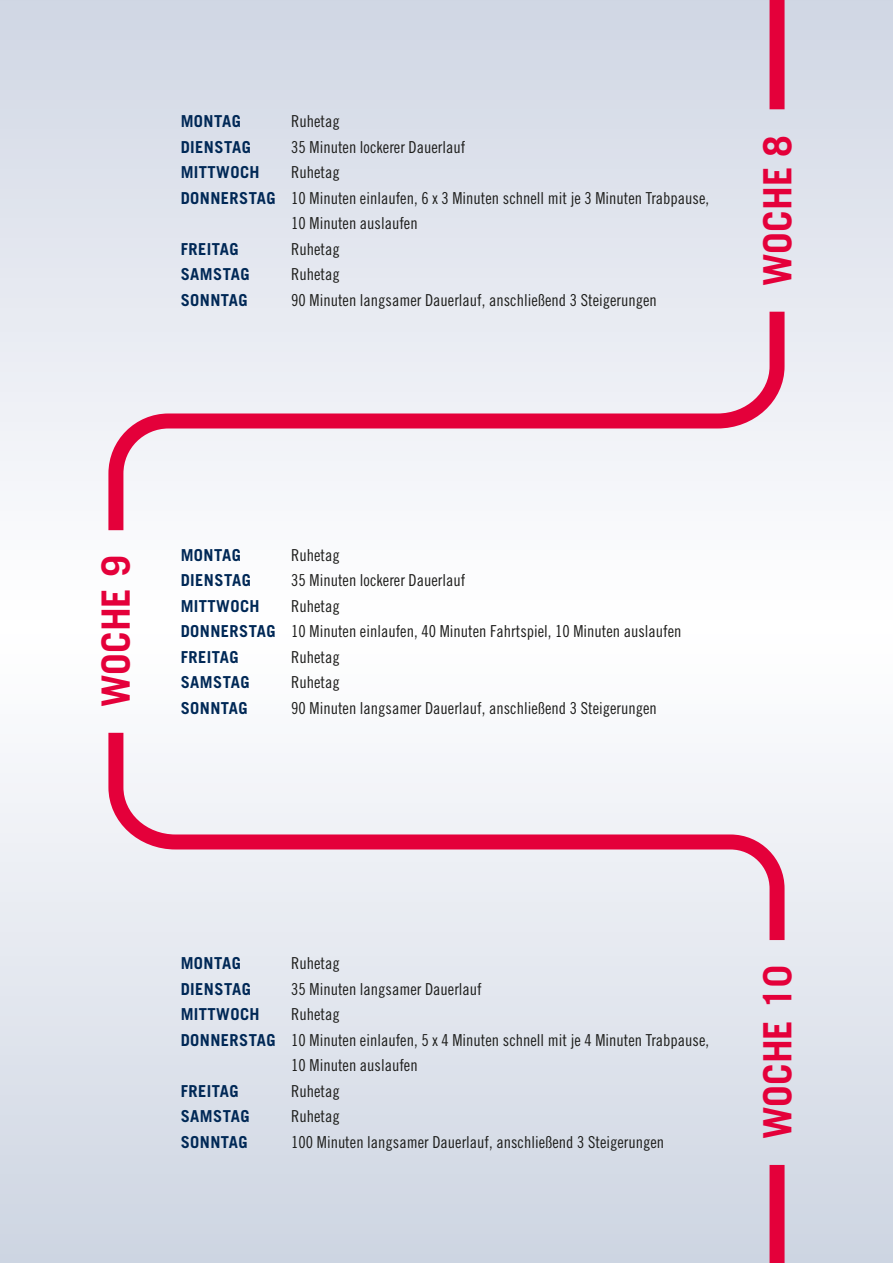
<style>
.page{position:relative;width:893px;height:1263px;background:#fff}
.page>*{position:absolute;margin:0;border:0;box-sizing:border-box;transform-origin:0 0}
.t1{font:700 39px "Trade Gothic LT Std";color:#e4003a}
.t2{font:16.5px/25.5px "Trade Gothic LT Std Cn 18";color:#1d1d1b}
.t3{font:700 16.5px "Trade Gothic LT Std";letter-spacing:.025em;color:#002856}
.s1{font-family:"Trade Gothic LT Std";font-weight:700;color:#002856}
</style>
<div class="page">
<div style="left:0;top:0;width:893px;height:421px;background:linear-gradient(to bottom,#d0d6e4,#f0f2f7)"></div>
<div style="left:0;top:842px;width:893px;height:421px;background:linear-gradient(to bottom,#eef1f6,#cdd4e1)"></div>
<div style="left:0;top:421px;width:893px;height:421px;background:#fbfbfd"></div>
<div style="left:769px;top:0;width:15px;height:109px;background:#e4003a"></div>
<svg style="left:101px;top:297px;width:691px;height:234px"></svg>
<svg style="left:101px;top:732px;width:691px;height:223px"></svg>
<div style="left:769px;top:1165px;width:15px;height:98px;background:#e4003a"></div>
<p class="t3" style="left:181px;top:111px;width:62px">MONTAG</p>
<p class="t2" style="left:291px;top:108px;width:50px">Ruhetag</p>
<p class="t3" style="left:181px;top:137px;width:72px">DIENSTAG</p>
<p class="t2" style="left:291px;top:134px;width:176px">35 Minuten lockerer Dauerlauf</p>
<p class="t3" style="left:181px;top:162px;width:80px">MITTWOCH</p>
<p class="t2" style="left:291px;top:159px;width:50px">Ruhetag</p>
<p class="t2" style="left:181px;top:185px;width:530px"><span class="s1">DONNERSTAG</span> 10 Minuten einlaufen, 6 x 3 Minuten schnell mit je 3 Minuten Trabpause,</p>
<p class="t2" style="left:291px;top:210px;width:128px">10 Minuten auslaufen</p>
<p class="t3" style="left:181px;top:239px;width:59px">FREITAG</p>
<p class="t2" style="left:291px;top:236px;width:50px">Ruhetag</p>
<p class="t3" style="left:181px;top:264px;width:70px">SAMSTAG</p>
<p class="t2" style="left:291px;top:261px;width:50px">Ruhetag</p>
<p class="t3" style="left:181px;top:290px;width:68px">SONNTAG</p>
<p class="t2" style="left:291px;top:287px;width:367px">90 Minuten langsamer Dauerlauf, anschließend 3 Steigerungen</p>
<h1 class="t1" style="left:754px;top:286px;width:153px;rotate:-90deg">WOCHE 8</h1>
<h1 class="t1" style="left:92px;top:707px;width:153px;rotate:-90deg">WOCHE 9</h1>
<p class="t3" style="left:181px;top:545px;width:62px">MONTAG</p>
<p class="t2" style="left:291px;top:542px;width:50px">Ruhetag</p>
<p class="t3" style="left:181px;top:570px;width:72px">DIENSTAG</p>
<p class="t2" style="left:291px;top:568px;width:176px">35 Minuten lockerer Dauerlauf</p>
<p class="t3" style="left:181px;top:596px;width:80px">MITTWOCH</p>
<p class="t2" style="left:181px;top:593px;width:502px;text-indent:111px">Ruhetag<br><span class="s1">DONNERSTAG</span> 10 Minuten einlaufen, 40 Minuten Fahrtspiel, 10 Minuten auslaufen</p>
<p class="t3" style="left:181px;top:647px;width:59px">FREITAG</p>
<p class="t2" style="left:291px;top:644px;width:50px">Ruhetag</p>
<p class="t3" style="left:181px;top:672px;width:70px">SAMSTAG</p>
<p class="t2" style="left:291px;top:670px;width:50px">Ruhetag</p>
<p class="t3" style="left:181px;top:698px;width:68px">SONNTAG</p>
<p class="t2" style="left:291px;top:695px;width:367px">90 Minuten langsamer Dauerlauf, anschließend 3 Steigerungen</p>
<p class="t3" style="left:181px;top:953px;width:62px">MONTAG</p>
<p class="t2" style="left:291px;top:950px;width:50px">Ruhetag</p>
<p class="t3" style="left:181px;top:979px;width:72px">DIENSTAG</p>
<p class="t2" style="left:291px;top:976px;width:192px">35 Minuten langsamer Dauerlauf</p>
<p class="t3" style="left:181px;top:1004px;width:80px">MITTWOCH</p>
<p class="t2" style="left:291px;top:1001px;width:50px">Ruhetag</p>
<p class="t2" style="left:181px;top:1027px;width:530px"><span class="s1">DONNERSTAG</span> 10 Minuten einlaufen, 5 x 4 Minuten schnell mit je 4 Minuten Trabpause,</p>
<p class="t2" style="left:291px;top:1052px;width:128px">10 Minuten auslaufen</p>
<p class="t3" style="left:181px;top:1081px;width:59px">FREITAG</p>
<p class="t2" style="left:291px;top:1078px;width:50px">Ruhetag</p>
<p class="t3" style="left:181px;top:1106px;width:70px">SAMSTAG</p>
<p class="t2" style="left:291px;top:1103px;width:50px">Ruhetag</p>
<p class="t3" style="left:181px;top:1131px;width:68px">SONNTAG</p>
<p class="t2" style="left:291px;top:1129px;width:374px">100 Minuten langsamer Dauerlauf, anschließend 3 Steigerungen</p>
<h1 class="t1" style="left:754px;top:1139px;width:175px;rotate:-90deg">WOCHE 10</h1>
</div>
